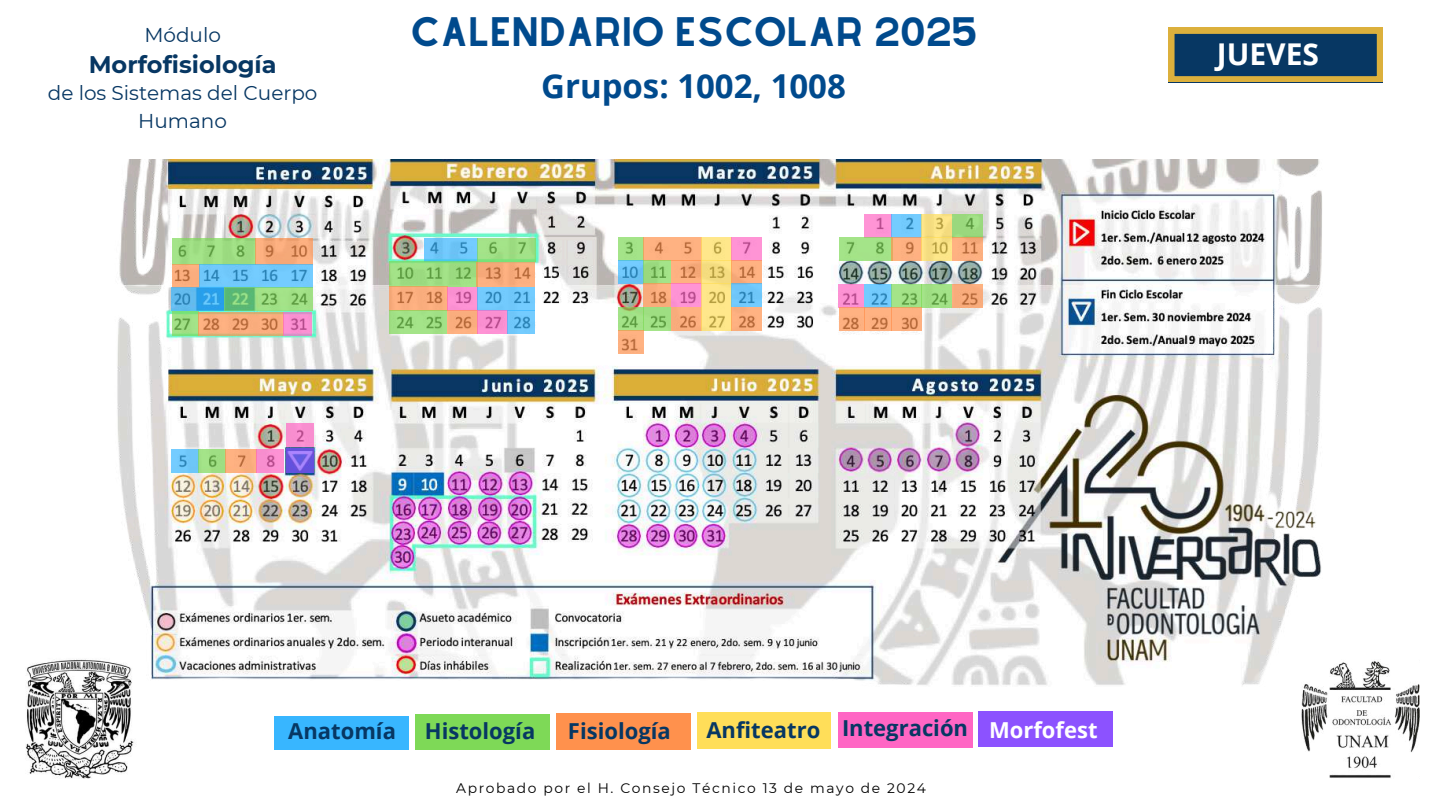
<style>
.page{position:relative;width:1440px;height:810px;background:#fff}
.page>*{position:absolute;margin:0;border:0;box-sizing:border-box;transform-origin:0 0}
.t1{font:36px "Alyssum Sans";color:#004a8d}
.t2{font:700 33px "Open Sans";color:#004a8d}
.t3{font:700 30px "Open Sans";color:#fff}
.t4{font:700 24px "Montserrat";color:#073763}
.t5{font:700 22px "Open Sans";color:#073763}
.t6{font:20px/27.8px "Montserrat";color:#073763;text-align:center}
.t7{font:13.9px "Montserrat";letter-spacing:.115em;color:#000}
.s1{color:#fff}
</style>
<div class="page">
<div style="left:275px;top:716px;width:134px;height:33px;background:#38b6ff"></div>
<div style="left:415px;top:714px;width:135px;height:35px;background:#7ed957"></div>
<div style="left:556px;top:713px;width:134px;height:36px;background:#ff914d"></div>
<img style="left:117px;top:159px;width:1205px;height:526px">
<div style="left:697px;top:712px;width:134px;height:37px;background:#ffde59"></div>
<div style="left:838px;top:712px;width:134px;height:36px;background:#ff66c4"></div>
<div style="left:978px;top:711px;width:135px;height:36px;background:#8c52ff"></div>
<svg style="left:172px;top:238px;width:84px;height:26px;background:#9bd97e"></svg>
<svg style="left:256px;top:238px;width:57px;height:26px"></svg>
<svg style="left:172px;top:264px;width:27px;height:23px"></svg>
<svg style="left:199px;top:264px;width:114px;height:23px;background:#69c0f2"></svg>
<svg style="left:172px;top:287px;width:53px;height:24px"></svg>
<svg style="left:225px;top:287px;width:88px;height:24px;background:#85cf7b"></svg>
<svg style="left:172px;top:311px;width:26px;height:25px"></svg>
<svg style="left:198px;top:312px;width:86px;height:24px;background:#eaa574"></svg>
<svg style="left:284px;top:313px;width:28px;height:23px"></svg>
<svg style="left:425px;top:238px;width:52px;height:24px"></svg>
<svg style="left:477px;top:238px;width:58px;height:24px"></svg>
<svg style="left:389px;top:262px;width:87px;height:25px;background:#96d77c"></svg>
<svg style="left:476px;top:262px;width:58px;height:25px"></svg>
<svg style="left:390px;top:286px;width:58px;height:24px"></svg>
<svg style="left:447px;top:287px;width:30px;height:23px"></svg>
<svg style="left:477px;top:287px;width:58px;height:23px"></svg>
<svg style="left:390px;top:310px;width:57px;height:24px"></svg>
<svg style="left:447px;top:310px;width:30px;height:24px"></svg>
<svg style="left:477px;top:310px;width:30px;height:24px"></svg>
<svg style="left:507px;top:310px;width:28px;height:24px"></svg>
<svg style="left:618px;top:237px;width:26px;height:23px"></svg>
<svg style="left:644px;top:237px;width:27px;height:23px"></svg>
<svg style="left:671px;top:237px;width:30px;height:23px"></svg>
<svg style="left:701px;top:237px;width:30px;height:23px"></svg>
<svg style="left:286px;top:423px;width:28px;height:23px"></svg>
<svg style="left:171px;top:449px;width:27px;height:23px"></svg>
<svg style="left:198px;top:449px;width:27px;height:23px"></svg>
<svg style="left:225px;top:449px;width:31px;height:23px"></svg>
<svg style="left:256px;top:449px;width:28px;height:23px"></svg>
<svg style="left:286px;top:448px;width:28px;height:24px"></svg>
<svg style="left:731px;top:237px;width:31px;height:23px"></svg>
<svg style="left:618px;top:260px;width:26px;height:24px"></svg>
<svg style="left:644px;top:260px;width:27px;height:23px"></svg>
<svg style="left:671px;top:260px;width:30px;height:23px"></svg>
<svg style="left:701px;top:260px;width:30px;height:23px"></svg>
<svg style="left:731px;top:260px;width:31px;height:23px"></svg>
<svg style="left:644px;top:283px;width:27px;height:24px"></svg>
<svg style="left:671px;top:283px;width:30px;height:24px"></svg>
<svg style="left:701px;top:283px;width:30px;height:24px"></svg>
<svg style="left:731px;top:283px;width:31px;height:24px"></svg>
<svg style="left:618px;top:307px;width:26px;height:23px"></svg>
<svg style="left:644px;top:307px;width:27px;height:24px"></svg>
<svg style="left:671px;top:307px;width:30px;height:24px"></svg>
<svg style="left:701px;top:307px;width:30px;height:24px"></svg>
<svg style="left:731px;top:307px;width:31px;height:24px"></svg>
<svg style="left:618px;top:330px;width:26px;height:24px"></svg>
<svg style="left:864px;top:215px;width:28px;height:23px"></svg>
<svg style="left:892px;top:215px;width:29px;height:23px"></svg>
<svg style="left:921px;top:215px;width:31px;height:23px"></svg>
<svg style="left:952px;top:215px;width:31px;height:23px"></svg>
<svg style="left:840px;top:238px;width:25px;height:23px"></svg>
<svg style="left:865px;top:238px;width:27px;height:23px"></svg>
<svg style="left:892px;top:238px;width:29px;height:23px"></svg>
<svg style="left:921px;top:238px;width:31px;height:23px"></svg>
<svg style="left:952px;top:238px;width:31px;height:23px"></svg>
<svg style="left:839px;top:284px;width:25px;height:23px"></svg>
<svg style="left:864px;top:284px;width:28px;height:23px"></svg>
<svg style="left:892px;top:284px;width:29px;height:23px"></svg>
<svg style="left:921px;top:284px;width:31px;height:24px"></svg>
<svg style="left:952px;top:284px;width:31px;height:24px"></svg>
<svg style="left:839px;top:307px;width:25px;height:24px"></svg>
<svg style="left:864px;top:307px;width:28px;height:24px"></svg>
<svg style="left:892px;top:307px;width:30px;height:24px"></svg>
<svg style="left:1169px;top:28px;width:214px;height:54px;background:#3e5658"></svg>
<img style="left:26px;top:650px;width:115px;height:129px">
<img style="left:1298px;top:660px;width:122px;height:118px">
<p class="t6" style="left:144px;top:21px;width:78px">Módulo</p>
<h1 class="t1" style="left:410px;top:10px;width:569px">CALENDARIO ESCOLAR 2025</h1>
<p class="t4" style="left:89px;top:49px;width:189px">Morfofisiología</p>
<p class="t6" style="left:48px;top:79px;width:271px">de los Sistemas del Cuerpo<br>Humano</p>
<h2 class="t2" style="left:541px;top:62px;width:306px">Grupos: 1002, 1008</h2>
<h3 class="t3" style="left:1217px;top:33px;width:104px">JUEVES</h3>
<p class="t5" style="left:288px;top:716px;width:109px">Anatomía</p>
<p class="t5" style="left:425px;top:716px;width:112px">Histología</p>
<p class="t5" style="left:568px;top:716px;width:104px">Fisiología</p>
<p class="t5" style="left:706px;top:713px;width:393px">Anfiteatro Integración <span class="s1">Morfofest</span></p>
<p class="t7" style="left:456px;top:780px;width:471px">Aprobado por el H. Consejo Técnico 13 de mayo de 2024</p>
</div>
